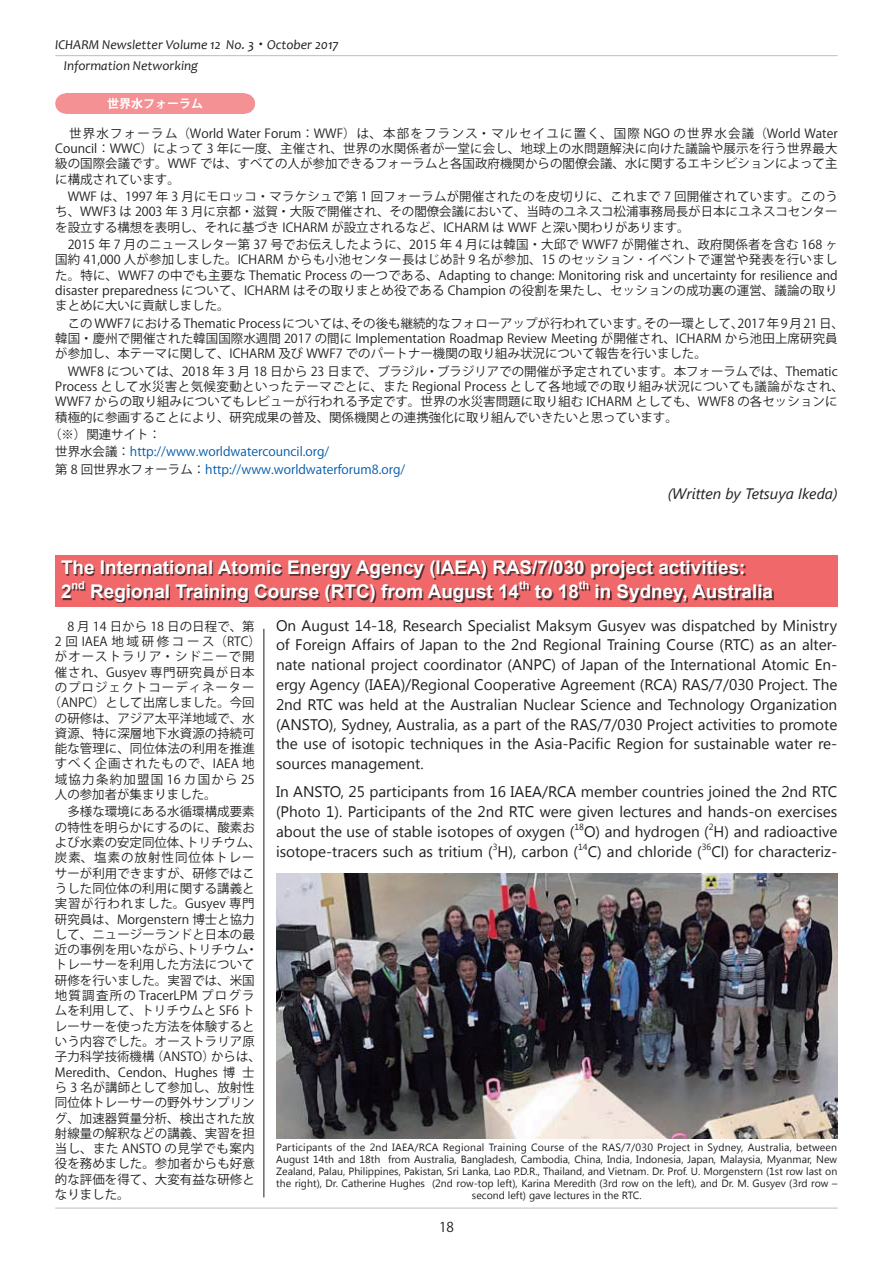
<style>
.page{position:relative;width:893px;height:1263px;background:#fff}
.page>*{position:absolute;margin:0;border:0;box-sizing:border-box;transform-origin:0 0}
.t1{font:700 18.9px/24px "Arial";color:#fff}
.t2{font:15.3px/19.8px "Segoe UI";color:#231f20;text-align:justify}
.t3{font:italic 15.15px "Segoe UI";color:#231f20}
.t4{font:italic 13.5px/21.6px "Candara";color:#231f20}
.t5{font:13.5px "Koz Go Pro";color:#231f20}
.t6{font:12.45px/15.3px "Koz Go Pro";letter-spacing:.005em;color:#231f20;text-align:justify}
.t7{font:12.45px/17.4px "Koz Go Pro";color:#015aaa}
.t8{font:12.45px "Koz Go Pro";letter-spacing:.21em;color:#231f20}
.t9{font:12.45px "Koz Go Pro";letter-spacing:.06em;color:#231f20}
.t10{font:12.45px "Koz Go Pro";letter-spacing:.07em;color:#231f20}
.t11{font:12.45px "Koz Go Pro";letter-spacing:.1em;color:#231f20}
.t12{font:12.45px "Koz Go Pro";letter-spacing:.08em;color:#231f20}
.t13{font:12.45px "Koz Go Pro";letter-spacing:.075em;color:#231f20}
.t14{font:700 12px "Koz Go Pro";color:#fff}
.t15{font:700 10.95px "Arial";color:#fff}
.t16{font:10.5px/12px "Segoe UI";color:#231f20;text-align:center}
.t17{font:8.85px "Segoe UI";color:#231f20}
.s1{font-family:"Koz Min Pro";font-style:normal}
.s2{color:#231f20}
</style>
<div class="page">
<hr style="left:55px;top:1208px;width:783px;height:1px;background:#bcbdc0">
<hr style="left:55px;top:55px;width:783px;height:1px;background:#bcbdc0">
<div style="left:65px;top:94px;width:180px;height:20px;background:#f49194"></div>
<div style="left:235px;top:94px;width:20px;height:20px;background:#f49194;border-radius:50%"></div>
<div style="left:55px;top:94px;width:20px;height:20px;background:#f49194;border-radius:50%"></div>
<div style="left:55px;top:556px;width:782px;height:51px;background:#f1686b"></div>
<div style="left:63px;top:562px;width:711px;height:41px;background:#231f20;opacity:.75"></div>
<hr style="left:264px;top:629px;width:1px;height:568px;background:#231f20">
<img style="left:276px;top:874px;width:561px;height:265px">
<p class="t4" style="left:64px;top:33px;width:276px;text-indent:-9px">ICHARM Newsletter Volume 12 No. 3<span class="s1">・</span> October 2017<br>Information Networking</p>
<p class="t14" style="left:107px;top:96px;width:98px">世界水フォーラム</p>
<p class="t6" style="left:55px;top:126px;width:784px">　世界水フォーラム（World Water Forum：WWF）は、本部をフランス・マルセイユに置く、国際 NGO の世界水会議（World Water Council：WWC）によって 3 年に一度、主催され、世界の水関係者が一堂に会し、地球上の水問題解決に向けた議論や展示を行う世界最大級の国際会議です。WWF では、すべての人が参加できるフォーラムと各国政府機関からの閣僚会議、水に関するエキシビションによって主に構成されています。</p>
<p class="t6" style="left:55px;top:189px;width:784px">　WWF は、1997 年 3 月にモロッコ・マラケシュで第 1 回フォーラムが開催されたのを皮切りに、これまで 7 回開催されています。このうち、WWF3 は 2003 年 3 月に京都・滋賀・大阪で開催され、その閣僚会議において、当時のユネスコ松浦事務局長が日本にユネスコセンターを設立する構想を表明し、それに基づき ICHARM が設立されるなど、ICHARM は WWF と深い関わりがあります。</p>
<p class="t6" style="left:55px;top:237px;width:784px">　2015 年 7 月のニュースレター第 37 号でお伝えしたように、2015 年 4 月には韓国・大邱で WWF7 が開催され、政府関係者を含む 168 ヶ国約 41,000 人が参加しました。ICHARM からも小池センター長はじめ計 9 名が参加、15 のセッション･イベントで運営や発表を行いました。特に、WWF7 の中でも主要な Thematic Process の一つである、Adapting to change: Monitoring risk and uncertainty for resilience and disaster preparedness について、ICHARM はその取りまとめ役である Champion の役割を果たし、セッションの成功裏の運営、議論の取りまとめに大いに貢献しました。</p>
<p class="t6" style="left:55px;top:316px;width:790px;text-align:left">　この WWF7 における Thematic Process については、その後も継続的なフォローアップが行われています。その一環として、2017 年 9 月 21 日、韓国・慶州で開催された韓国国際水週間 2017 の間に Implementation Roadmap Review Meeting が開催され、ICHARM から池田上席研究員が参加し、本テーマに関して、ICHARM 及び WWF7 でのパートナー機関の取り組み状況について報告を行いました。</p>
<p class="t6" style="left:55px;top:364px;width:790px;text-align:left">　WWF8 については、2018 年 3 月 18 日から 23 日まで、ブラジル・ブラジリアでの開催が予定されています。本フォーラムでは、Thematic Process として水災害と気候変動といったテーマごとに、また Regional Process として各地域での取り組み状況についても議論がなされ、WWF7 からの取り組みについてもレビューが行われる予定です。世界の水災害問題に取り組む ICHARM としても、WWF8 の各セッションに積極的に参画することにより、研究成果の普及、関係機関との連携強化に取り組んでいきたいと思っています。</p>
<p class="t7" style="left:55px;top:426px;width:352px;text-indent:-6px"><span class="s2">（※）関連サイト：<br>世界水会議：</span>http://www.worldwatercouncil.org/<br><span class="s2">第 8 回世界水フォーラム：</span>http://www.worldwaterforum8.org/</p>
<p class="t3" style="left:668px;top:483px;width:172px">(Written by Tetsuya Ikeda)</p>
<h1 class="t1" style="left:61px;top:556px;width:686px">The International Atomic Energy Agency (IAEA) RAS/7/030 project activities:<br>2</h1>
<p class="t15" style="left:72px;top:578px;width:15px">nd</p>
<h1 class="t1" style="left:90px;top:580px;width:430px">Regional Training Course (RTC) from August 14</h1>
<p class="t15" style="left:519px;top:578px;width:12px">th</p>
<h1 class="t1" style="left:535px;top:580px;width:46px">to 18</h1>
<p class="t15" style="left:579px;top:578px;width:12px">th</p>
<h1 class="t1" style="left:594px;top:580px;width:180px">in Sydney, Australia</h1>
<p class="t6" style="left:55px;top:619px;width:201px">　8 月 14 日から 18 日の日程で、第</p>
<p class="t8" style="left:55px;top:633px;width:208px">2回IAEA地域研修コース（RTC）</p>
<p class="t12" style="left:55px;top:649px;width:201px">がオーストラリア・シドニーで開</p>
<p class="t9" style="left:55px;top:664px;width:201px">催され、Gusyev 専門研究員が日本</p>
<p class="t13" style="left:55px;top:679px;width:201px">のプロジェクトコーディネーター</p>
<p class="t6" style="left:49px;top:695px;width:208px">（ANPC）として出席しました。今回</p>
<p class="t6" style="left:55px;top:711px;width:201px">の研修は、アジア太平洋地域で、水</p>
<p class="t6" style="left:55px;top:726px;width:201px">資源、特に深層地下水資源の持続可</p>
<p class="t6" style="left:55px;top:741px;width:201px">能な管理に、同位体法の利用を推進</p>
<p class="t10" style="left:55px;top:756px;width:201px">すべく企画されたもので、IAEA 地</p>
<p class="t11" style="left:55px;top:771px;width:201px">域協力条約加盟国 16 カ国から 25</p>
<p class="t6" style="left:55px;top:787px;width:163px">人の参加者が集まりました。</p>
<p class="t6" style="left:55px;top:804px;width:208px;text-align:left">　多様な環境にある水循環構成要素の特性を明らかにするのに、酸素および水素の安定同位体、トリチウム、炭素、塩素の放射性同位体トレーサーが利用できますが、研修ではこうした同位体の利用に関する講義と実習が行われました。Gusyev 専門研究員は、Morgenstern 博士と協力して、ニュージーランドと日本の最近の事例を用いながら、トリチウム・トレーサーを利用した方法について研修を行いました。実習では、米国地質調査所の TracerLPM プログラムを利用して、トリチウムと SF6 トレーサーを使った方法を体験するという内容でした。オーストラリア原子力科学技術機構（ANSTO）からは、<br>Meredith、Cendon、Hughes 博士ら 3 名が講師として参加し、放射性同位体トレーサーの野外サンプリング、加速器質量分析、検出された放射線量の解釈などの講義、実習を担当し、また ANSTO の見学でも案内役を務めました。参加者からも好意的な評価を得て、大変有益な研修となりました。</p>
<p class="t2" style="left:276px;top:614px;width:563px">On August 14-18, Research Specialist Maksym Gusyev was dispatched by Ministry of Foreign Affairs of Japan to the 2nd Regional Training Course (RTC) as an alter&shy;nate national project coordinator (ANPC) of Japan of the International Atomic En&shy;ergy Agency (IAEA)/Regional Cooperative Agreement (RCA) RAS/7/030 Project. The 2nd RTC was held at the Australian Nuclear Science and Technology Organization (ANSTO), Sydney, Australia, as a part of the RAS/7/030 Project activities to promote the use of isotopic techniques in the Asia-Pacific Region for sustainable water re&shy;sources management.</p>
<p class="t2" style="left:276px;top:781px;width:563px">In ANSTO, 25 participants from 16 IAEA/RCA member countries joined the 2nd RTC (Photo 1). Participants of the 2nd RTC were given lectures and hands-on exercises about the use of stable isotopes of oxygen (</p>
<p class="t17" style="left:574px;top:820px;width:11px">18</p>
<p class="t2" style="left:584px;top:821px;width:255px">O) and hydrogen ( H) and radioactive</p>
<p class="t17" style="left:709px;top:820px;width:6px">2</p>
<p class="t17" style="left:493px;top:840px;width:6px">3</p>
<p class="t17" style="left:578px;top:840px;width:11px">14</p>
<p class="t2" style="left:588px;top:841px;width:116px">C) and chloride (</p>
<p class="t17" style="left:702px;top:840px;width:11px">36</p>
<p class="t2" style="left:711px;top:841px;width:127px">Cl) for characteriz-</p>
<p class="t2" style="left:276px;top:841px;width:304px">isotope-tracers such as tritium ( H), carbon (</p>
<p class="t16" style="left:276px;top:1141px;width:563px">Participants of the 2nd IAEA/RCA Regional Training Course of the RAS/7/030 Project in Sydney, Australia, between August 14th and 18th from Australia, Bangladesh, Cambodia, China, India, Indonesia, Japan, Malaysia, Myanmar, New Zealand, Palau, Philippines, Pakistan, Sri Lanka, Lao P.D.R., Thailand, and Vietnam. Dr. Prof. U. Morgenstern (1st row last on the right), Dr. Catherine Hughes (2nd row-top left), Karina Meredith (3rd row on the left), and Dr. M. Gusyev (3rd row – second left) gave lectures in the RTC.</p>
<p class="t5" style="left:439px;top:1219px;width:16px">18</p>
</div>
